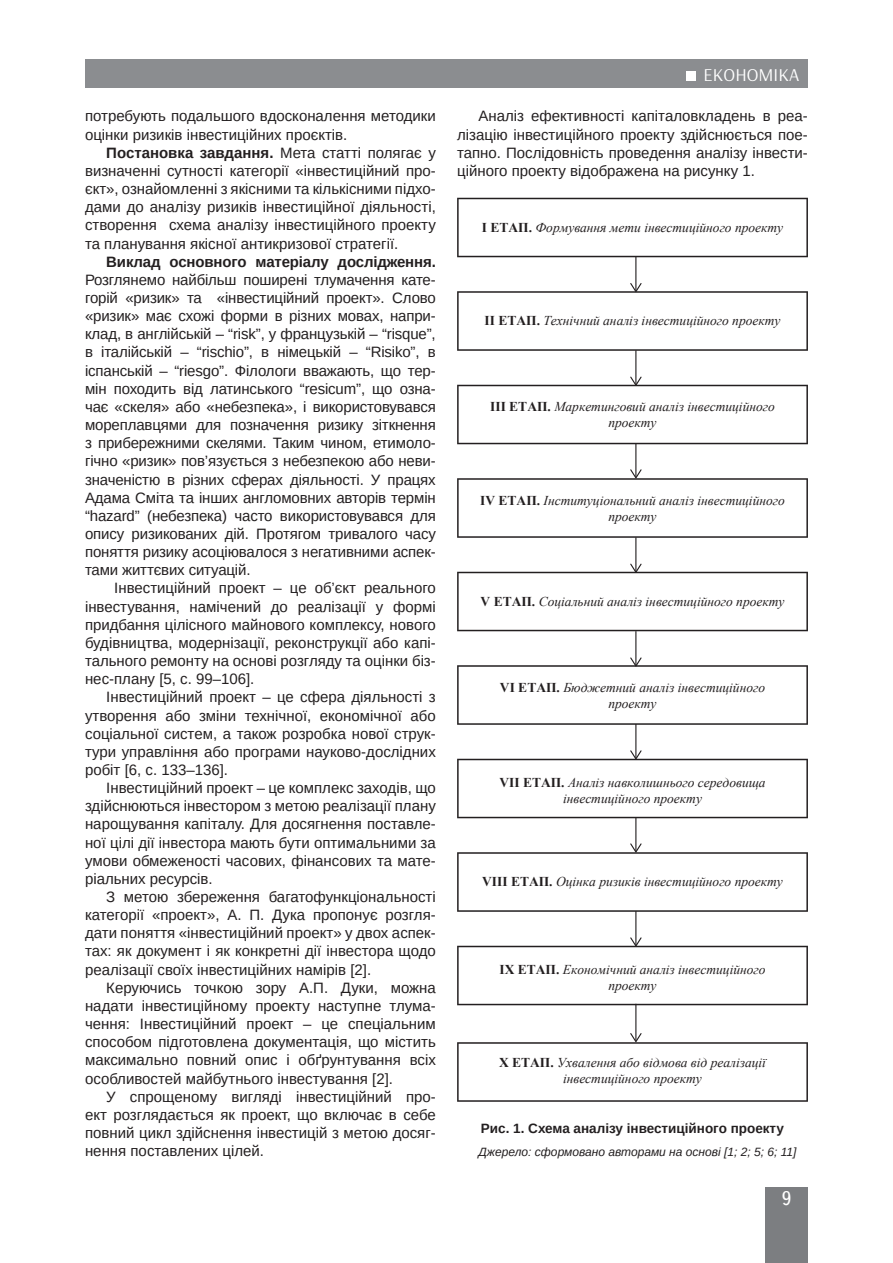
<style>
.page{position:relative;width:893px;height:1263px;background:#fff}
.page>*{position:absolute;margin:0;border:0;box-sizing:border-box;transform-origin:0 0}
.t1{font:19.5px "Ukrainian Text";color:#fff}
.t2{font:18px "Arsenal";color:#fff}
.Текст_основной_G{font:15px/18.1px "Arimo";color:#231f20;text-align:justify}
.t3{font:italic 13.5px/16.2px "Times New Roman";color:#231f20;text-align:center}
.Рисунок{font:700 13.5px "Arimo";color:#231f20}
.Джерело{font:italic 12px "Arimo";color:#231f20}
.s1{font-weight:700}
.s2{font-weight:700;font-style:normal}
</style>
<div class="page">
<div style="left:765px;top:1187px;width:43px;height:76px;background:#7c7e81"></div>
<div style="left:85px;top:60px;width:723px;height:28px;background:#8b8d90"></div>
<div style="left:686px;top:71px;width:10px;height:10px;background:#fff"></div>
<svg style="left:457px;top:198px;width:351px;height:59px"></svg>
<hr style="left:635px;top:257px;width:1px;height:34px;background:#231f20">
<svg style="left:457px;top:283px;width:351px;height:68px"></svg>
<hr style="left:635px;top:350px;width:1px;height:34px;background:#231f20">
<svg style="left:457px;top:376px;width:351px;height:68px"></svg>
<hr style="left:635px;top:443px;width:1px;height:34px;background:#231f20">
<svg style="left:457px;top:469px;width:351px;height:69px"></svg>
<hr style="left:635px;top:537px;width:1px;height:34px;background:#231f20">
<svg style="left:457px;top:564px;width:351px;height:67px"></svg>
<hr style="left:635px;top:631px;width:1px;height:34px;background:#231f20">
<svg style="left:457px;top:657px;width:351px;height:68px"></svg>
<hr style="left:635px;top:724px;width:1px;height:34px;background:#231f20">
<svg style="left:457px;top:750px;width:351px;height:68px"></svg>
<hr style="left:635px;top:817px;width:1px;height:34px;background:#231f20">
<svg style="left:457px;top:843px;width:351px;height:69px"></svg>
<hr style="left:635px;top:911px;width:1px;height:34px;background:#231f20">
<svg style="left:457px;top:937px;width:351px;height:68px"></svg>
<hr style="left:635px;top:1004px;width:1px;height:37px;background:#231f20">
<svg style="left:457px;top:1033px;width:351px;height:69px"></svg>
<p class="Текст_основной_G" style="left:85px;top:107px;width:352px">потребують подальшого вдосконалення методики оцінки ризиків інвестиційних проєктів.</p>
<p class="Текст_основной_G" style="left:85px;top:144px;width:352px;text-indent:21px"><span class="s1">Постановка завдання.</span> Мета статті полягає у визначенні сутності категорії «інвестиційний про&shy;єкт», ознайомленні з якісними та кількісними підхо&shy;дами до аналізу ризиків інвестиційної діяльності, створення схема аналізу інвестиційного проекту та планування якісної антикризової стратегії.</p>
<p class="Текст_основной_G" style="left:85px;top:253px;width:352px;text-indent:21px"><span class="s1">Виклад основного матеріалу дослідження.<br></span>Розглянемо найбільш поширені тлумачення кате&shy;горій «ризик» та «інвестиційний проект». Слово «ризик» має схожі форми в різних мовах, напри&shy;клад, в англійській – “risk”, у французькій – “risque”, в італійській – “rischio”, в німецькій – “Risiko”, в іспанській – “riesgo”. Філологи вважають, що тер&shy;мін походить від латинського “resicum”, що озна&shy;чає «скеля» або «небезпека», і використовувався мореплавцями для позначення ризику зіткнення з прибережними скелями. Таким чином, етимоло&shy;гічно «ризик» пов’язується з небезпекою або неви&shy;значеністю в різних сферах діяльності. У працях Адама Сміта та інших англомовних авторів термін “hazard” (небезпека) часто використовувався для опису ризикованих дій. Протягом тривалого часу поняття ризику асоціювалося з негативними аспек&shy;тами життєвих ситуацій.</p>
<p class="Текст_основной_G" style="left:85px;top:579px;width:352px;text-indent:29px">Інвестиційний проект – це об’єкт реального інвестування, намічений до реалізації у формі придбання цілісного майнового комплексу, нового будівництва, модернізації, реконструкції або капі&shy;тального ремонту на основі розгляду та оцінки біз&shy;нес-плану [5, с. 99–106].</p>
<p class="Текст_основной_G" style="left:85px;top:688px;width:352px;text-indent:21px">Інвестиційний проект – це сфера діяльності з утворення або зміни технічної, економічної або соціальної систем, а також розробка нової струк&shy;тури управління або програми науково-дослідних робіт [6, с. 133–136].</p>
<p class="Текст_основной_G" style="left:85px;top:779px;width:352px;text-indent:21px">Інвестиційний проект – це комплекс заходів, що здійснюються інвестором з метою реалізації плану нарощування капіталу. Для досягнення поставле&shy;ної цілі дії інвестора мають бути оптимальними за умови обмеженості часових, фінансових та мате&shy;ріальних ресурсів.</p>
<p class="Текст_основной_G" style="left:85px;top:888px;width:352px;text-indent:21px">З метою збереження багатофункціональності категорії «проект», А. П. Дука пропонує розгля&shy;дати поняття «інвестиційний проект» у двох аспек&shy;тах: як документ і як конкретні дії інвестора щодо реалізації своїх інвестиційних намірів [2].</p>
<p class="Текст_основной_G" style="left:85px;top:979px;width:352px;text-indent:21px">Керуючись точкою зору А.П. Дуки, можна надати інвестиційному проекту наступне тлума&shy;чення: Інвестиційний проект – це спеціальним способом підготовлена документація, що містить максимально повний опис і обґрунтування всіх особливостей майбутнього інвестування [2].</p>
<p class="Текст_основной_G" style="left:85px;top:1087px;width:352px;text-indent:21px">У спрощеному вигляді інвестиційний про&shy;ект розглядається як проект, що включає в себе повний цикл здійснення інвестицій з метою досяг&shy;нення поставлених цілей.</p>
<p class="t2" style="left:704px;top:62px;width:97px">ЕКОНОМІКА</p>
<p class="Текст_основной_G" style="left:457px;top:107px;width:352px;text-indent:21px">Аналіз ефективності капіталовкладень в реа&shy;лізацію інвестиційного проекту здійснюється пое&shy;тапно. Послідовність проведення аналізу інвести&shy;ційного проекту відображена на рисунку 1.</p>
<p class="t3" style="left:482px;top:219px;width:303px"><span class="s2">І ЕТАП.</span> Формування мети інвестиційного проекту</p>
<p class="t3" style="left:484px;top:312px;width:297px"><span class="s2">ІІ ЕТАП.</span> Технічний аналіз інвестиційного проекту</p>
<p class="t3" style="left:490px;top:398px;width:286px"><span class="s2">ІІІ ЕТАП.</span> Маркетинговий аналіз інвестиційного проекту</p>
<p class="t3" style="left:480px;top:492px;width:306px"><span class="s2">ІV ЕТАП.</span> Інституціональний аналіз інвестиційного проекту</p>
<p class="t3" style="left:481px;top:593px;width:305px"><span class="s2">V ЕТАП.</span> Соціальний аналіз інвестиційного проекту</p>
<p class="t3" style="left:500px;top:679px;width:267px"><span class="s2">VІ ЕТАП.</span> Бюджетний аналіз інвестиційного проекту</p>
<p class="t3" style="left:499px;top:774px;width:268px"><span class="s2">VІІ ЕТАП.</span> Аналіз навколишнього середовища інвестиційного проекту</p>
<p class="t3" style="left:482px;top:873px;width:302px"><span class="s2">VІІІ ЕТАП.</span> Оцінка ризиків інвестиційного проекту</p>
<p class="t3" style="left:499px;top:961px;width:268px"><span class="s2">ІХ ЕТАП.</span> Економічний аналіз інвестиційного проекту</p>
<p class="t3" style="left:499px;top:1054px;width:268px"><span class="s2">Х ЕТАП.</span> Ухвалення або відмова від реалізації інвестиційного проекту</p>
<p class="Рисунок" style="left:481px;top:1119px;width:305px">Рис. 1. Схема аналізу інвестиційного проекту</p>
<p class="Джерело" style="left:478px;top:1144px;width:320px">Джерело: сформовано авторами на основі [1; 2; 5; 6; 11]</p>
<h1 class="t1" style="left:781px;top:1188px;width:12px">9</h1>
</div>
